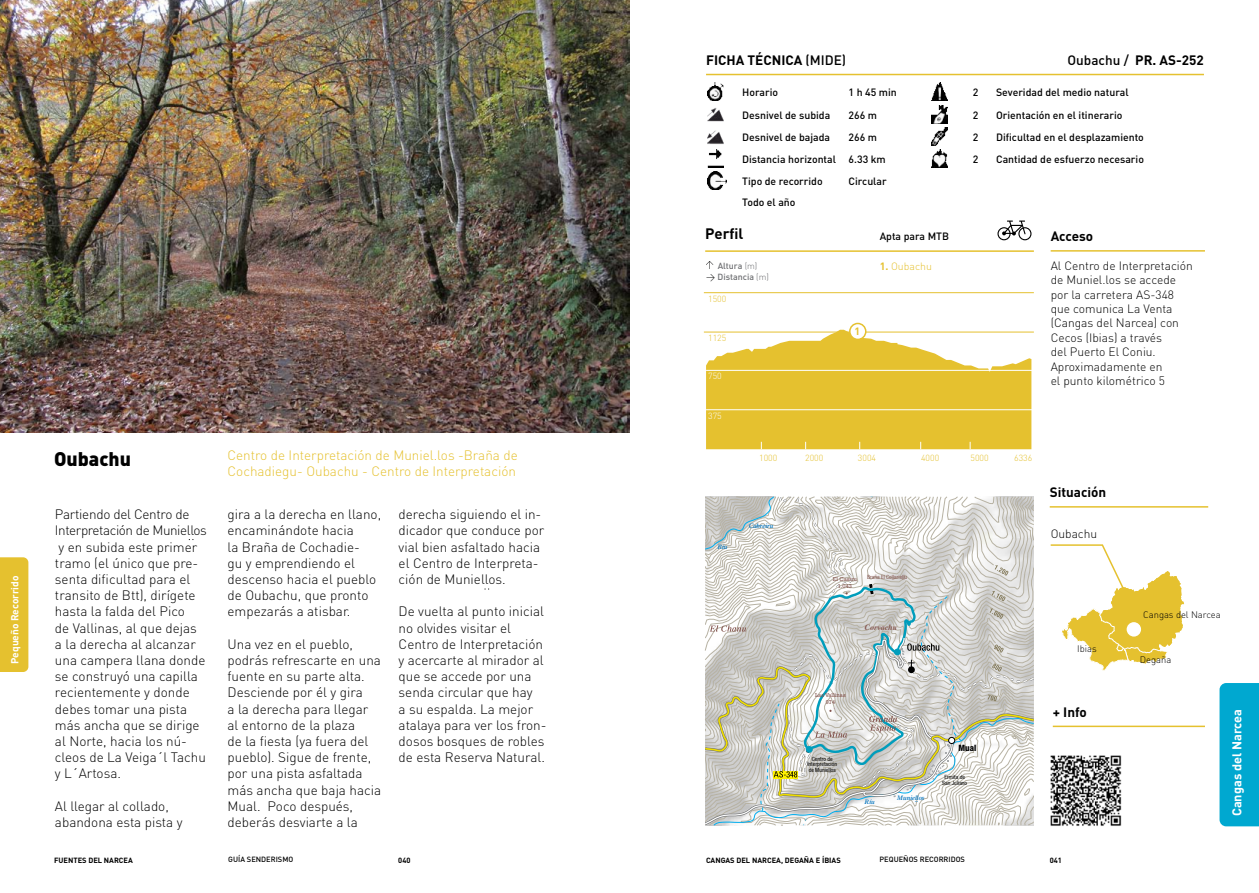
<style>
.page{position:relative;width:1259px;height:893px;background:#fff}
.page>*{position:absolute;margin:0;border:0;box-sizing:border-box;transform-origin:0 0}
.t1{font:900 19.5px "DIN";color:#000}
.t2{font:700 15px "DIN";color:#000}
.t3{font:300 13.5px/16.2px "DIN";color:#000}
.t4{font:300 13.5px/16.2px "DIN";color:#e5c12f}
.t5{font:700 13.5px "DIN";color:#000}
.t6{font:700 12.75px "DIN";color:#fff}
.t7{font:300 12px/14.4px "DIN";color:#000}
.t8{font:12px "DIN Light Alternate";color:#000}
.t9{font:500 10.5px "DIN";color:#000}
.t10{font:300 10.5px "DIN";color:#e5c12f}
.t11{font:700 10.5px "DIN";color:#e5c12f}
.t12{font:700 10.2px "DIN";color:#fff}
.t13{font:9.3px "DIN Light Alternate";color:#000}
.t14{font:300 8.85px "DIN";color:#e5c12f}
.t15{font:500 8.85px "DIN";color:#6d6e71}
.t16{font:300 8.85px "DIN";color:#fff}
.t17{font:800 condensed 8.7px "Helvetica 87";color:#000}
.t18{font:italic 700 7.95px "Times";color:#83534d}
.t19{font:700 7.5px "DIN";color:#000}
.t20{font:500 7.5px "DIN";color:#000}
.t21{font:italic 600 6.45px "Times";color:#0072bc}
.t22{font:condensed 5.85px/5.8px "Helvetica 57";color:#000;text-align:center}
.t23{font:5.85px/7.2px "Rockwell";color:#83534d;text-align:center}
.t24{font:condensed 5.85px "Helvetica 57";color:#83534d}
.t25{font:italic 5.85px "Arial Narrow";color:#a74a9c}
.t26{font:condensed 5.1px "Helvetica 57";color:#000}
.s1{font-weight:500}
.s2{font-weight:300}
.s3{font-weight:700}
.s4{font-weight:300;color:#000}
</style>
<div class="page">
<hr style="left:1050px;top:250px;width:155px;height:2px;background:#e5c12f">
<hr style="left:705px;top:250px;width:329px;height:2px;background:#e5c12f">
<hr style="left:1049px;top:506px;width:159px;height:2px;background:#e5c12f">
<hr style="left:1052px;top:726px;width:153px;height:1px;background:#e5c12f">
<img style="left:1050px;top:755px;width:72px;height:71px">
<svg style="left:1050px;top:544px;width:134px;height:127px"></svg>
<svg style="left:706px;top:261px;width:7px;height:8px"></svg>
<div style="left:1219px;top:683px;width:40px;height:143px;background:#00a8d0"></div>
<hr style="left:706px;top:74px;width:498px;height:1px;background:#e5c12f">
<img style="left:707px;top:83px;width:17px;height:18px">
<img style="left:931px;top:83px;width:17px;height:18px">
<img style="left:707px;top:108px;width:17px;height:14px">
<img style="left:931px;top:105px;width:17px;height:18px">
<img style="left:707px;top:130px;width:17px;height:14px">
<img style="left:931px;top:127px;width:17px;height:18px">
<img style="left:707px;top:150px;width:17px;height:18px">
<img style="left:931px;top:150px;width:17px;height:18px">
<img style="left:707px;top:172px;width:19px;height:18px">
<img style="left:0;top:0;width:629px;height:432px">
<hr style="left:704px;top:292px;width:330px;height:1px;background:#e5c12f">
<hr style="left:704px;top:332px;width:330px;height:1px;background:#e5c12f">
<svg style="left:706px;top:330px;width:325px;height:119px;background:#e9cb53"></svg>
<svg style="left:704px;top:496px;width:329px;height:329px"></svg>
<div style="left:850px;top:323px;width:15px;height:16px;background:#fff;border-radius:50%"></div>
<div style="left:849px;top:323px;width:17px;height:17px;border:2px solid #e5c12f;border-radius:50%"></div>
<svg style="left:997px;top:221px;width:34px;height:19px"></svg>
<div style="left:0;top:557px;width:28px;height:115px;background:#e5c12f"></div>
<p class="t12" style="left:8px;top:664px;width:90px;rotate:-90deg">Pequeño Recorrido</p>
<p class="t5" style="left:706px;top:52px;width:142px">FICHA TÉCNICA <span class="s1">(MIDE)</span></p>
<p class="t5" style="left:1067px;top:52px;width:138px"><span class="s1">Oubachu /</span> PR. AS-252</p>
<p class="t9" style="left:742px;top:86px;width:37px">Horario</p>
<p class="t9" style="left:848px;top:86px;width:50px">1 h 45 min</p>
<p class="t9" style="left:972px;top:86px;width:7px">2</p>
<p class="t9" style="left:996px;top:86px;width:134px">Severidad del medio natural</p>
<p class="t9" style="left:742px;top:108px;width:90px">Desnivel de subida</p>
<p class="t9" style="left:848px;top:108px;width:30px">266 m</p>
<p class="t9" style="left:972px;top:108px;width:7px">2</p>
<p class="t9" style="left:996px;top:108px;width:128px">Orientación en el itinerario</p>
<p class="t9" style="left:742px;top:130px;width:89px">Desnivel de bajada</p>
<p class="t9" style="left:848px;top:130px;width:30px">266 m</p>
<p class="t9" style="left:972px;top:130px;width:7px">2</p>
<p class="t9" style="left:996px;top:130px;width:149px">Dificultad en el desplazamiento</p>
<p class="t9" style="left:742px;top:153px;width:145px">Distancia horizontal 6.33 km</p>
<p class="t9" style="left:972px;top:153px;width:7px">2</p>
<p class="t9" style="left:996px;top:153px;width:149px">Cantidad de esfuerzo necesario</p>
<p class="t9" style="left:742px;top:175px;width:82px">Tipo de recorrido</p>
<p class="t9" style="left:848px;top:175px;width:40px">Circular</p>
<p class="t9" style="left:742px;top:195px;width:55px">Todo el año</p>
<p class="t2" style="left:705px;top:224px;width:40px">Perfil</p>
<p class="t9" style="left:879px;top:230px;width:71px">Apta para MTB</p>
<p class="t15" style="left:717px;top:260px;width:41px">Altura <span class="s2">(m)</span></p>
<p class="t10" style="left:879px;top:259px;width:54px"><span class="s3">1.</span> Oubachu</p>
<p class="t15" style="left:706px;top:271px;width:64px"><span class="s4">&gt;</span> Distancia <span class="s2">(m)</span></p>
<p class="t14" style="left:708px;top:293px;width:20px">1500</p>
<p class="t14" style="left:708px;top:332px;width:20px">1125</p>
<p class="t16" style="left:708px;top:371px;width:15px">750</p>
<p class="t16" style="left:708px;top:410px;width:15px">375</p>
<p class="t11" style="left:854px;top:324px;width:7px">1</p>
<p class="t5" style="left:1050px;top:227px;width:44px">Acceso</p>
<p class="t7" style="left:1050px;top:258px;width:144px">Al Centro de Interpretación de Muniel.los se accede por la carretera AS-348 que comunica La Venta (Cangas del Narcea) con<br>Cecos (Ibias) a través<br>del Puerto El Coniu.<br>Aproximadamente en<br>el punto kilométrico 5</p>
<h1 class="t1" style="left:54px;top:446px;width:79px">Oubachu</h1>
<p class="t3" style="left:55px;top:506px;width:153px">Partiendo del Centro de<br>Interpretación de Muniellos y en subida este primer tramo (el único que pre&shy;senta dificultad para el transito de Btt), dirígete hasta la falda del Pico<br>de Vallinas, al que dejas a la derecha al alcanzar una campera llana donde se construyó una capilla recientemente y donde debes tomar una pista más ancha que se dirige al Norte, hacia los nú&shy;cleos de La Veiga´l Tachu y L´Artosa.</p>
<p class="t3" style="left:55px;top:798px;width:129px">Al llegar al collado, abandona esta pista y</p>
<p class="t4" style="left:227px;top:447px;width:292px">Centro de Interpretación de Muniel.los -Braña de<br>Cochadiegu- Oubachu - Centro de Interpretación</p>
<p class="t3" style="left:227px;top:506px;width:155px">gira a la derecha en llano, encaminándote hacia<br>la Braña de Cochadie-<br>gu y emprendiendo el descenso hacia el pueblo de Oubachu, que pronto empezarás a atisbar.</p>
<p class="t3" style="left:227px;top:636px;width:155px">Una vez en el pueblo, podrás refrescarte en una fuente en su parte alta.<br>Desciende por él y gira<br>a la derecha para llegar al entorno de la plaza<br>de la fiesta (ya fuera del pueblo). Sigue de frente, por una pista asfaltada más ancha que baja hacia<br>Mual. Poco después, deberás desviarte a la</p>
<p class="t3" style="left:399px;top:506px;width:147px">derecha siguiendo el in&shy;dicador que conduce por vial bien asfaltado hacia el Centro de Interpreta&shy;ción de Muniellos.</p>
<p class="t3" style="left:399px;top:603px;width:149px">De vuelta al punto inicial no olvides visitar el<br>Centro de Interpretación y acercarte al mirador al que se accede por una senda circular que hay<br>a su espalda. La mejor atalaya para ver los fron&shy;dosos bosques de robles de esta Reserva Natural.</p>
<p class="t21" style="left:717px;top:544px;width:12px">Ríu</p>
<p class="t14" style="left:759px;top:452px;width:20px">1000</p>
<p class="t14" style="left:805px;top:452px;width:20px">2000</p>
<p class="t14" style="left:858px;top:452px;width:20px">3004</p>
<p class="t14" style="left:921px;top:452px;width:20px">4000</p>
<p class="t14" style="left:970px;top:452px;width:20px">5000</p>
<p class="t14" style="left:1014px;top:452px;width:20px">6336</p>
<p class="t21" style="left:748px;top:522px;width:26px">Cabreiru</p>
<p class="t23" style="left:832px;top:576px;width:26px">El Castru<br>1.043</p>
<p class="t24" style="left:867px;top:573px;width:42px">Braña El Collariellu</p>
<p class="t24" style="left:891px;top:574px;width:4px">..</p>
<p class="t24" style="left:902px;top:574px;width:4px">..</p>
<p class="t18" style="left:865px;top:619px;width:34px">Corvachu</p>
<p class="t23" style="left:815px;top:692px;width:32px">Las Vallinas<br>974</p>
<p class="t25" style="left:834px;top:702px;width:3px">.</p>
<p class="t22" style="left:807px;top:756px;width:31px">Centro de<br>Interpretación de Muniellos</p>
<p class="t26" style="left:828px;top:769px;width:4px">..</p>
<p class="t21" style="left:864px;top:799px;width:12px">Ríu</p>
<p class="t21" style="left:897px;top:795px;width:29px">Muniellos</p>
<p class="t21" style="left:915px;top:797px;width:5px">..</p>
<p class="t17" style="left:958px;top:742px;width:19px">Mual</p>
<p class="t22" style="left:942px;top:774px;width:26px">Ermita de<br>San Juliano</p>
<p class="t5" style="left:1049px;top:483px;width:58px">Situación</p>
<p class="t8" style="left:1050px;top:526px;width:48px">Oubachu</p>
<p class="t13" style="left:1077px;top:643px;width:21px">Ibias</p>
<p class="t5" style="left:1052px;top:703px;width:36px">+ Info</p>
<p class="t19" style="left:54px;top:855px;width:80px">FUENTES DEL NARCEA</p>
<p class="t20" style="left:228px;top:855px;width:66px">GUÍA SENDERISMO</p>
<p class="t19" style="left:398px;top:855px;width:14px">040</p>
<p class="t19" style="left:706px;top:855px;width:136px">CANGAS DEL NARCEA, DEGAÑA E ÍBIAS</p>
<p class="t20" style="left:879px;top:855px;width:87px">PEQUEÑOS RECORRIDOS</p>
<p class="t19" style="left:1049px;top:855px;width:14px">041</p>
<p class="t13" style="left:1143px;top:609px;width:79px">Cangas del Narcea</p>
<p class="t13" style="left:1140px;top:654px;width:33px">Degaña</p>
<p class="t6" style="left:1228px;top:816px;width:109px;rotate:-90deg">Cangas del Narcea</p>
</div>
